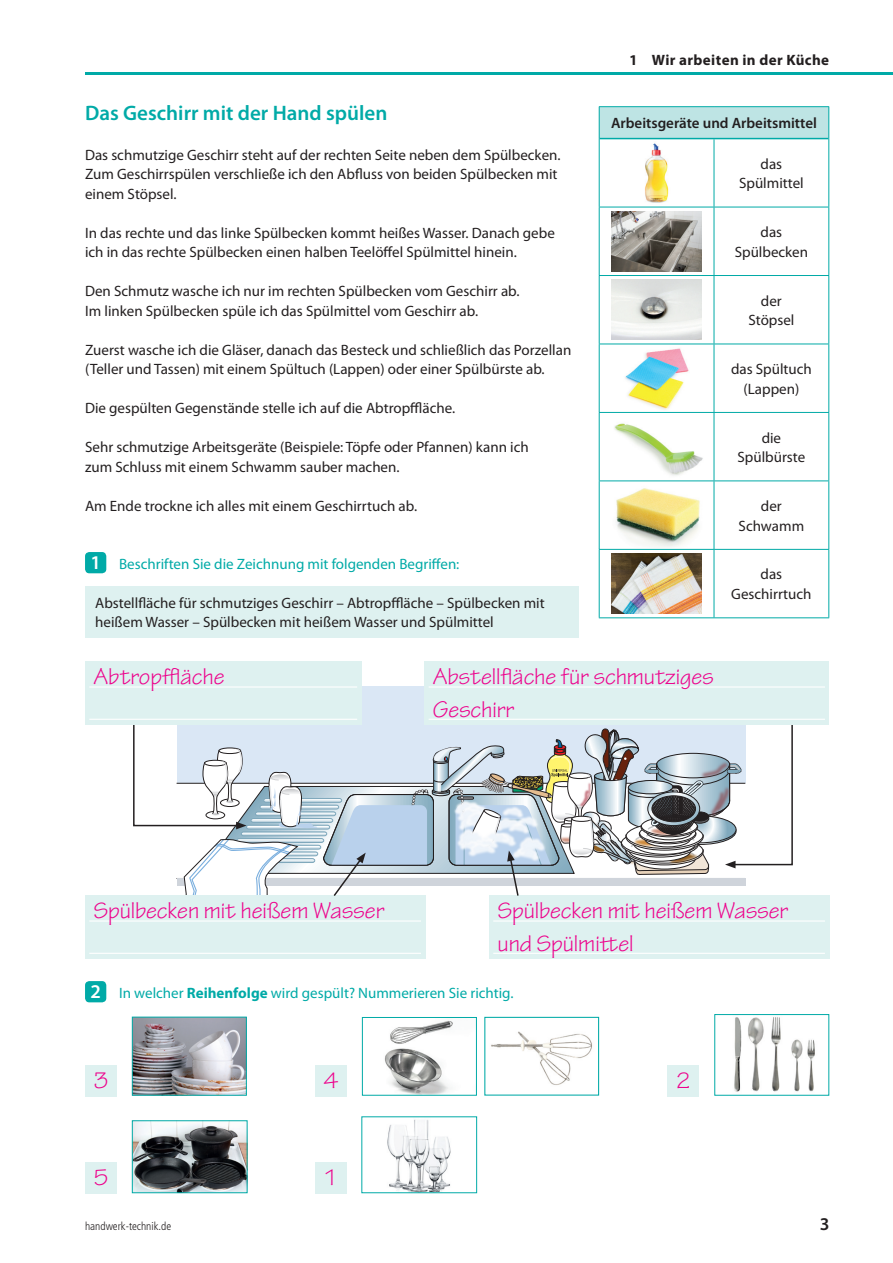
<style>
.page{position:relative;width:893px;height:1263px;background:#fff}
.page>*{position:absolute;margin:0;border:0;box-sizing:border-box;transform-origin:0 0}
.t1{font:24px/32.2px "Tekton Pro";letter-spacing:-.005em;color:#ed028c}
.t2{font:600 21px "Myriad Pro";color:#00aaa7}
.t3{font:600 18px "Myriad Pro";color:#231f20}
.t4{font:15px/19.5px "Myriad Pro";color:#231f20;text-align:center}
.t5{font:15px "Myriad Pro";color:#00aaa7}
.t6{font:600 15px "Myriad Pro";color:#231f20}
.t7{font:700 15px "Myriad Pro";letter-spacing:.025em;color:#231f20}
.t8{font:300 condensed 11.25px "Frutiger LT Std";color:#231f20}
.s1{font-weight:600;font-size:19.5px;color:#fff}
.s2{font-weight:700}
</style>
<div class="page">
<hr style="left:85px;top:72px;width:808px;height:2px;background:#00aaa7">
<div style="left:85px;top:586px;width:493px;height:52px;background:#def1f0"></div>
<div style="left:85px;top:1064px;width:32px;height:32px;background:#def1f0"></div>
<img style="left:134px;top:1019px;width:111px;height:74px">
<div style="left:132px;top:1017px;width:115px;height:78px;border:1px solid #00aaa7"></div>
<div style="left:315px;top:1064px;width:32px;height:32px;background:#def1f0"></div>
<img style="left:384px;top:1020px;width:69px;height:73px">
<div style="left:362px;top:1017px;width:115px;height:78px;border:1px solid #00aaa7"></div>
<img style="left:491px;top:1031px;width:101px;height:54px">
<div style="left:484px;top:1017px;width:115px;height:78px;border:1px solid #00aaa7"></div>
<div style="left:667px;top:1064px;width:32px;height:32px;background:#def1f0"></div>
<img style="left:734px;top:1017px;width:81px;height:75px">
<div style="left:85px;top:1162px;width:32px;height:32px;background:#def1f0"></div>
<img style="left:134px;top:1122px;width:111px;height:69px">
<div style="left:132px;top:1120px;width:115px;height:73px;border:1px solid #00aaa7"></div>
<div style="left:315px;top:1162px;width:31px;height:32px;background:#def1f0"></div>
<img style="left:387px;top:1119px;width:64px;height:72px">
<div style="left:85px;top:552px;width:21px;height:21px;background:#00aaa7;border-radius:4px"></div>
<div style="left:85px;top:981px;width:21px;height:21px;background:#00aaa7;border-radius:4px"></div>
<div style="left:599px;top:107px;width:230px;height:32px;background:#bee4e4"></div>
<hr style="left:599px;top:139px;width:1px;height:68px;background:#00aaa7">
<hr style="left:714px;top:139px;width:1px;height:68px;background:#00aaa7">
<hr style="left:828px;top:139px;width:1px;height:68px;background:#00aaa7">
<hr style="left:599px;top:207px;width:115px;height:1px;background:#00aaa7">
<hr style="left:599px;top:207px;width:1px;height:68px;background:#00aaa7">
<hr style="left:714px;top:207px;width:115px;height:1px;background:#00aaa7">
<hr style="left:714px;top:207px;width:1px;height:68px;background:#00aaa7">
<hr style="left:828px;top:207px;width:1px;height:68px;background:#00aaa7">
<hr style="left:599px;top:275px;width:115px;height:1px;background:#00aaa7">
<hr style="left:599px;top:276px;width:1px;height:68px;background:#00aaa7">
<hr style="left:714px;top:275px;width:115px;height:1px;background:#00aaa7">
<hr style="left:714px;top:276px;width:1px;height:68px;background:#00aaa7">
<hr style="left:828px;top:276px;width:1px;height:68px;background:#00aaa7">
<hr style="left:599px;top:344px;width:115px;height:1px;background:#00aaa7">
<hr style="left:599px;top:344px;width:1px;height:68px;background:#00aaa7">
<hr style="left:714px;top:344px;width:115px;height:1px;background:#00aaa7">
<hr style="left:714px;top:344px;width:1px;height:68px;background:#00aaa7">
<hr style="left:828px;top:344px;width:1px;height:68px;background:#00aaa7">
<hr style="left:599px;top:412px;width:115px;height:1px;background:#00aaa7">
<hr style="left:599px;top:413px;width:1px;height:67px;background:#00aaa7">
<hr style="left:714px;top:412px;width:115px;height:1px;background:#00aaa7">
<hr style="left:714px;top:413px;width:1px;height:67px;background:#00aaa7">
<hr style="left:828px;top:413px;width:1px;height:67px;background:#00aaa7">
<hr style="left:599px;top:480px;width:115px;height:1px;background:#00aaa7">
<hr style="left:599px;top:481px;width:1px;height:68px;background:#00aaa7">
<hr style="left:714px;top:480px;width:115px;height:1px;background:#00aaa7">
<hr style="left:714px;top:481px;width:1px;height:68px;background:#00aaa7">
<hr style="left:828px;top:481px;width:1px;height:68px;background:#00aaa7">
<hr style="left:599px;top:549px;width:115px;height:1px;background:#00aaa7">
<hr style="left:599px;top:550px;width:1px;height:67px;background:#00aaa7">
<hr style="left:714px;top:549px;width:115px;height:1px;background:#00aaa7">
<hr style="left:714px;top:550px;width:1px;height:67px;background:#00aaa7">
<hr style="left:828px;top:550px;width:1px;height:67px;background:#00aaa7">
<hr style="left:599px;top:617px;width:115px;height:1px;background:#00aaa7">
<hr style="left:714px;top:617px;width:115px;height:1px;background:#00aaa7">
<hr style="left:599px;top:106px;width:115px;height:1px;background:#00aaa7">
<hr style="left:599px;top:107px;width:1px;height:32px;background:#00aaa7">
<hr style="left:714px;top:106px;width:115px;height:1px;background:#00aaa7">
<hr style="left:828px;top:107px;width:1px;height:32px;background:#00aaa7">
<hr style="left:600px;top:138px;width:114px;height:1px;background:#00aaa7">
<hr style="left:714px;top:138px;width:114px;height:1px;background:#00aaa7">
<img style="left:645px;top:143px;width:24px;height:60px">
<img style="left:612px;top:211px;width:89px;height:60px">
<img style="left:612px;top:280px;width:89px;height:59px">
<img style="left:625px;top:348px;width:64px;height:62px">
<img style="left:614px;top:423px;width:89px;height:53px">
<img style="left:616px;top:488px;width:84px;height:59px">
<img style="left:612px;top:554px;width:89px;height:59px">
<div style="left:489px;top:895px;width:340px;height:64px;background:#def1f0"></div>
<hr style="left:493px;top:920px;width:332px;height:1px;background:#fff">
<hr style="left:493px;top:953px;width:332px;height:1px;background:#fff">
<div style="left:85px;top:895px;width:340px;height:64px;background:#def1f0"></div>
<hr style="left:89px;top:920px;width:332px;height:1px;background:#fff">
<hr style="left:89px;top:953px;width:332px;height:1px;background:#fff">
<svg style="left:132px;top:715px;width:662px;height:223px"></svg>
<div style="left:424px;top:661px;width:405px;height:64px;background:#def1f0"></div>
<hr style="left:429px;top:686px;width:396px;height:1px;background:#fff">
<hr style="left:429px;top:719px;width:396px;height:1px;background:#fff">
<div style="left:85px;top:661px;width:276px;height:64px;background:#def1f0"></div>
<hr style="left:89px;top:686px;width:268px;height:1px;background:#fff">
<hr style="left:89px;top:719px;width:268px;height:1px;background:#fff">
<h2 class="t2" style="left:85px;top:102px;width:304px">Das Geschirr mit der Hand spülen</h2>
<p class="t4" style="left:85px;top:145px;width:477px;text-align:left">Das schmutzige Geschirr steht auf der rechten Seite neben dem Spülbecken.<br>Zum Geschirrspülen verschließe ich den Abfluss von beiden Spülbecken mit einem Stöpsel.</p>
<p class="t4" style="left:85px;top:223px;width:471px;text-align:left">In das rechte und das linke Spülbecken kommt heißes Wasser. Danach gebe ich in das rechte Spülbecken einen halben Teelöffel Spülmittel hinein.</p>
<p class="t4" style="left:85px;top:281px;width:436px;text-align:left">Den Schmutz wasche ich nur im rechten Spülbecken vom Geschirr ab.<br>Im linken Spülbecken spüle ich das Spülmittel vom Geschirr ab.</p>
<p class="t4" style="left:85px;top:340px;width:488px;text-align:left">Zuerst wasche ich die Gläser, danach das Besteck und schließlich das Porzellan (Teller und Tassen) mit einem Spültuch (Lappen) oder einer Spülbürste ab.</p>
<p class="t4" style="left:85px;top:398px;width:372px">Die gespülten Gegenstände stelle ich auf die Abtropffläche.</p>
<p class="t4" style="left:85px;top:437px;width:445px;text-align:left">Sehr schmutzige Arbeitsgeräte (Beispiele: Töpfe oder Pfannen) kann ich zum Schluss mit einem Schwamm sauber machen.</p>
<p class="t4" style="left:85px;top:496px;width:334px">Am Ende trockne ich alles mit einem Geschirrtuch ab.</p>
<p class="t5" style="left:90px;top:556px;width:370px"><span class="s1">1</span> Beschriften Sie die Zeichnung mit folgenden Begriffen:</p>
<p class="t4" style="left:95px;top:593px;width:451px;text-align:left">Abstellfläche für schmutziges Geschirr – Abtropffläche – Spülbecken mit heißem Wasser – Spülbecken mit heißem Wasser und Spülmittel</p>
<p class="t7" style="left:630px;top:52px;width:200px">1 Wir arbeiten in der Küche</p>
<p class="t6" style="left:611px;top:115px;width:207px">Arbeitsgeräte und Arbeitsmittel</p>
<p class="t4" style="left:739px;top:154px;width:66px">das<br>Spülmittel</p>
<p class="t4" style="left:735px;top:223px;width:75px">das<br>Spülbecken</p>
<p class="t4" style="left:748px;top:291px;width:48px">der<br>Stöpsel</p>
<p class="t4" style="left:731px;top:360px;width:82px">das Spültuch (Lappen)</p>
<p class="t4" style="left:737px;top:428px;width:69px">die<br>Spülbürste</p>
<p class="t4" style="left:739px;top:496px;width:67px">der<br>Schwamm</p>
<p class="t4" style="left:731px;top:565px;width:82px">das<br>Geschirrtuch</p>
<h1 class="t1" style="left:94px;top:661px;width:133px">Abtropffläche</h1>
<h1 class="t1" style="left:433px;top:661px;width:282px">Abstellfläche für schmutziges<br>Geschirr</h1>
<h1 class="t1" style="left:94px;top:895px;width:292px">Spülbecken mit heißem Wasser</h1>
<h1 class="t1" style="left:497px;top:895px;width:292px">Spülbecken mit heißem Wasser und Spülmittel</h1>
<p class="t5" style="left:90px;top:985px;width:425px"><span class="s1">2</span> In welcher <span class="s2">Reihenfolge</span> wird gespült? Nummerieren Sie richtig.</p>
<h1 class="t1" style="left:93px;top:1065px;width:17px">3</h1>
<h1 class="t1" style="left:323px;top:1065px;width:17px">4</h1>
<h1 class="t1" style="left:676px;top:1065px;width:17px">2</h1>
<h1 class="t1" style="left:93px;top:1162px;width:17px">5</h1>
<h1 class="t1" style="left:323px;top:1162px;width:17px">1</h1>
<p class="t8" style="left:85px;top:1220px;width:88px">handwerk-technik.de</p>
<p class="t3" style="left:821px;top:1214px;width:10px">3</p>
</div>
